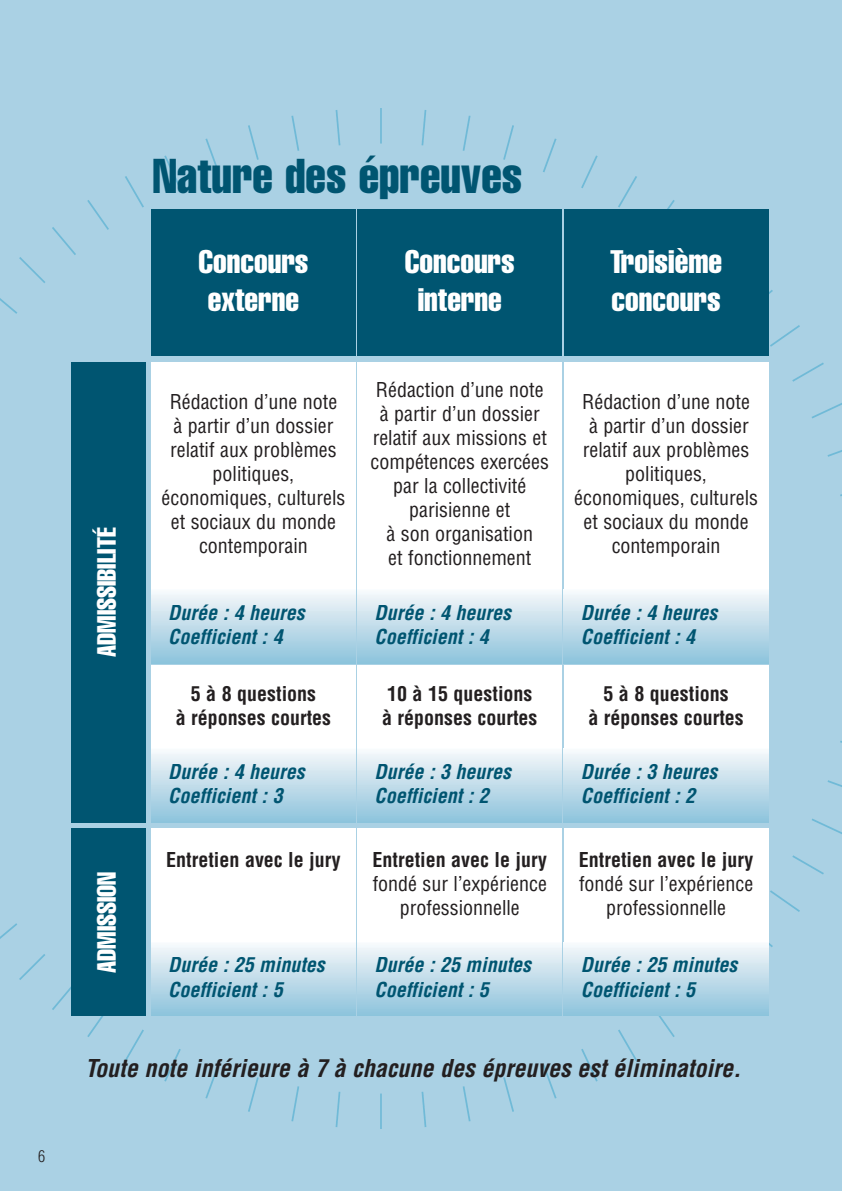
<style>
.page{position:relative;width:842px;height:1191px;background:#aad1e4}
.page>*{position:absolute;margin:0;border:0;box-sizing:border-box;transform-origin:0 0}
.t1{font:extra-condensed 48px "Helvetica";color:#005571}
.t2{font:extra-condensed 32px/38.4px "Helvetica";color:#fff}
.t3{font:extra-condensed 26px "Helvetica";color:#fff}
.t4{font:italic 700 condensed 24px "Helvetica";color:#231f20}
.t5{font:condensed 20px/24px "Helvetica";color:#231f20;text-align:center}
.t6{font:italic 700 condensed 20px/24px "Helvetica";color:#005571}
.t7{font:700 condensed 20px/24px "Helvetica";color:#231f20;text-align:center}
.t8{font:300 condensed 16px "Helvetica";color:#231f20}
</style>
<div class="page">
<img style="left:0;top:108px;width:842px;height:1020px">
<div style="left:151px;top:210px;width:205px;height:146px;background:#005571"></div>
<div style="left:358px;top:210px;width:204px;height:146px;background:#005571"></div>
<div style="left:564px;top:210px;width:204px;height:146px;background:#005571"></div>
<div style="left:71px;top:362px;width:74px;height:460px;background:#005571"></div>
<div style="left:151px;top:362px;width:205px;height:227px;background:#fff"></div>
<div style="left:358px;top:362px;width:204px;height:227px;background:#fff"></div>
<div style="left:564px;top:362px;width:204px;height:227px;background:#fff"></div>
<div style="left:151px;top:589px;width:205px;height:74px;background:linear-gradient(to bottom,#f8f9fb,#8ec3dc)"></div>
<div style="left:358px;top:589px;width:204px;height:74px;background:linear-gradient(to bottom,#f8f9fb,#8ec3dc)"></div>
<div style="left:564px;top:589px;width:204px;height:74px;background:linear-gradient(to bottom,#f8f9fb,#8ec3dc)"></div>
<div style="left:151px;top:665px;width:205px;height:84px;background:#fff"></div>
<div style="left:358px;top:665px;width:204px;height:84px;background:#fff"></div>
<div style="left:564px;top:665px;width:204px;height:84px;background:#fff"></div>
<div style="left:151px;top:749px;width:205px;height:73px;background:linear-gradient(to bottom,#f7f8fb,#8dc3db)"></div>
<div style="left:358px;top:749px;width:204px;height:73px;background:linear-gradient(to bottom,#f7f8fb,#8dc3db)"></div>
<div style="left:564px;top:749px;width:204px;height:73px;background:linear-gradient(to bottom,#f7f8fb,#8dc3db)"></div>
<div style="left:71px;top:828px;width:74px;height:187px;background:#005571"></div>
<div style="left:151px;top:828px;width:205px;height:114px;background:#fff"></div>
<div style="left:358px;top:828px;width:204px;height:114px;background:#fff"></div>
<div style="left:564px;top:828px;width:204px;height:114px;background:#fff"></div>
<div style="left:151px;top:942px;width:205px;height:73px;background:linear-gradient(to bottom,#f7f9fb,#8dc3db)"></div>
<div style="left:358px;top:942px;width:204px;height:73px;background:linear-gradient(to bottom,#f7f9fb,#8dc3db)"></div>
<div style="left:564px;top:942px;width:204px;height:73px;background:linear-gradient(to bottom,#f7f9fb,#8dc3db)"></div>
<p class="t8" style="left:38px;top:1150px;width:9px">6</p>
<h1 class="t1" style="left:153px;top:159px;width:371px">Nature des épreuves</h1>
<h3 class="t3" style="left:97px;top:657px;width:131px;rotate:-90deg">ADMISSIBILITÉ</h3>
<h3 class="t3" style="left:97px;top:972px;width:103px;rotate:-90deg">ADMISSION</h3>
<h2 class="t2" style="left:198px;top:244px;width:112px">Concours externe</h2>
<h2 class="t2" style="left:405px;top:244px;width:112px;text-align:center">Concours interne</h2>
<h2 class="t2" style="left:610px;top:244px;width:114px">Troisième concours</h2>
<p class="t5" style="left:162px;top:392px;width:185px">Rédaction d’une note<br>à partir d’un dossier relatif aux problèmes politiques, économiques, culturels et sociaux du monde contemporain</p>
<p class="t5" style="left:371px;top:380px;width:180px">Rédaction d’une note à partir d’un dossier relatif aux missions et compétences exercées par la collectivité parisienne et<br>à son organisation<br>et fonctionnement</p>
<p class="t5" style="left:574px;top:392px;width:185px">Rédaction d’une note<br>à partir d’un dossier relatif aux problèmes politiques, économiques, culturels et sociaux du monde contemporain</p>
<p class="t6" style="left:168px;top:602px;width:142px">Durée : 4 heures<br>Coefficient : 4</p>
<p class="t6" style="left:375px;top:602px;width:142px">Durée : 4 heures<br>Coefficient : 4</p>
<p class="t6" style="left:581px;top:602px;width:142px">Durée : 4 heures<br>Coefficient : 4</p>
<p class="t7" style="left:176px;top:683px;width:157px">5 à 8 questions<br>à réponses courtes</p>
<p class="t7" style="left:382px;top:683px;width:157px;text-align:left">10 à 15 questions à réponses courtes</p>
<p class="t7" style="left:588px;top:683px;width:157px">5 à 8 questions<br>à réponses courtes</p>
<p class="t6" style="left:168px;top:761px;width:142px">Durée : 4 heures<br>Coefficient : 3</p>
<p class="t6" style="left:375px;top:761px;width:142px">Durée : 3 heures<br>Coefficient : 2</p>
<p class="t6" style="left:581px;top:761px;width:142px">Durée : 3 heures<br>Coefficient : 2</p>
<p class="t7" style="left:166px;top:849px;width:176px">Entretien avec le jury</p>
<p class="t7" style="left:372px;top:849px;width:176px">Entretien avec le jury</p>
<p class="t5" style="left:373px;top:873px;width:176px">fondé sur l’expérience professionnelle</p>
<p class="t7" style="left:579px;top:849px;width:176px">Entretien avec le jury</p>
<p class="t5" style="left:579px;top:873px;width:176px">fondé sur l’expérience professionnelle</p>
<p class="t6" style="left:168px;top:955px;width:162px">Durée : 25 minutes<br>Coefficient : 5</p>
<p class="t6" style="left:375px;top:955px;width:162px">Durée : 25 minutes<br>Coefficient : 5</p>
<p class="t6" style="left:581px;top:955px;width:162px">Durée : 25 minutes<br>Coefficient : 5</p>
<p class="t4" style="left:85px;top:1059px;width:662px">Toute note inférieure à 7 à chacune des épreuves est éliminatoire.</p>
</div>
